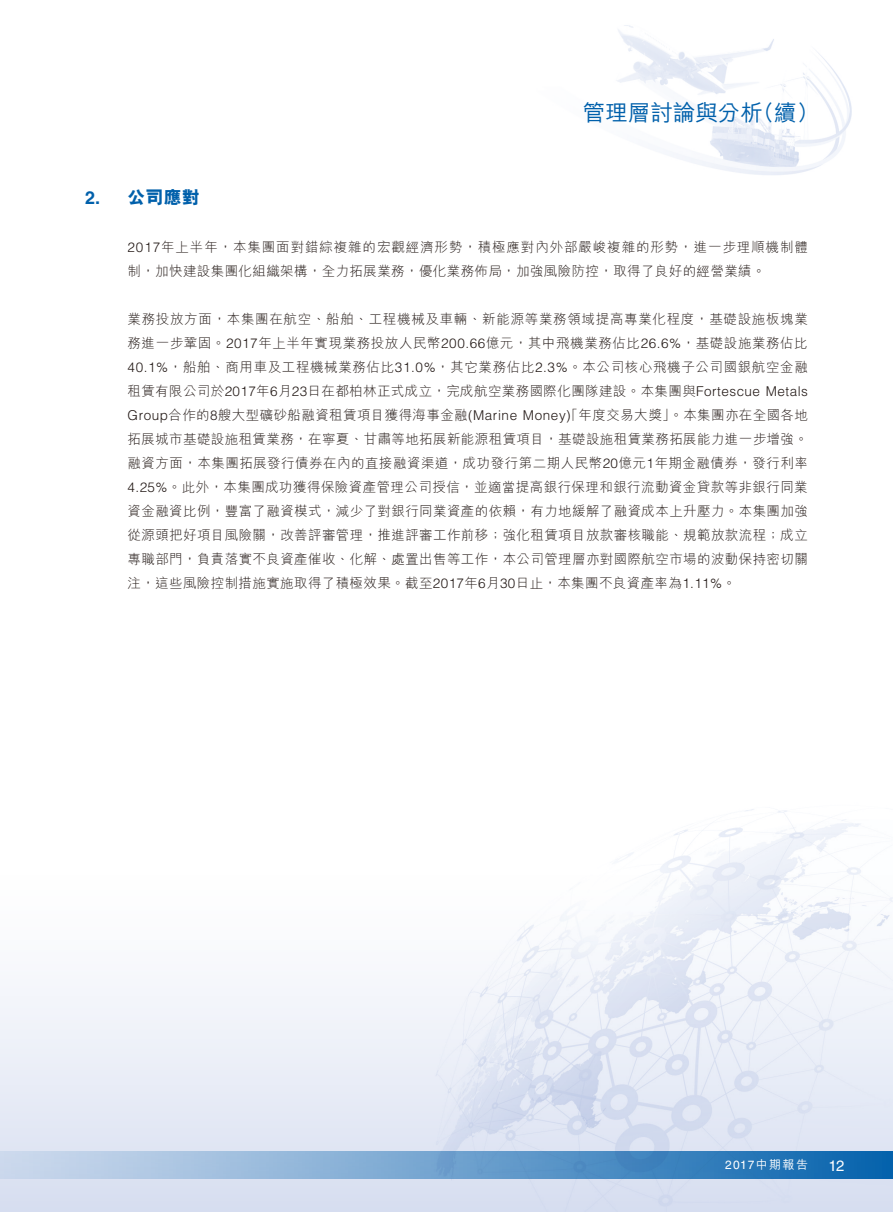
<style>
.page{position:relative;width:893px;height:1212px;background:#fff}
.page>*{position:absolute;margin:0;border:0;box-sizing:border-box;transform-origin:0 0}
.t1{font:500 22.5px "M Hei HK";color:#0060ab}
.t2{font:800 18px "M Hei HK";color:#0060ab}
.t3{font:700 18px "Helvetica LT Std";color:#0060ab}
.t4{font:15px "Helvetica LT Std";color:#fff}
.t5{font:300 13.5px/24px "M Hei HK";letter-spacing:.03em;color:#231916;text-align:justify}
.t6{font:300 13.5px/24px "M Hei HK";letter-spacing:.065em;color:#231916}
.t7{font:12px "Helvetica LT Std";color:#fff}
.s1{font-family:"Helvetica LT Std"}
.s2{font-family:"M Hei HK";font-weight:500}
</style>
<div class="page">
<img style="left:0;top:25px;width:893px;height:1187px">
<h2 class="t3" style="left:85px;top:187px;width:17px">2.</h2>
<h2 class="t2" style="left:128px;top:189px;width:74px">公司應對</h2>
<h1 class="t1" style="left:583px;top:96px;width:181px">管理層討論與分析</h1>
<h1 class="t1" style="left:752px;top:96px;width:69px">（續(</h1>
<p class="t6" style="left:128px;top:235px;width:682px"><span class="s1">2017</span>年上半年，本集團面對錯綜複雜的宏觀經濟形勢，積極應對內外部嚴峻複雜的形勢，進一步理順機制體制，加快建設集團化組織架構，全力拓展業務，優化業務佈局，加強風險防控，取得了良好的經營業績。</p>
<p class="t5" style="left:128px;top:307px;width:682px">業務投放方面，本集團在航空、船舶、工程機械及車輛、新能源等業務領域提高專業化程度，基礎設施板塊業務進一步鞏固。<span class="s1">2017</span>年上半年實現業務投放人民幣<span class="s1">200.66</span>億元，其中飛機業務佔比<span class="s1">26.6%</span>，基礎設施業務佔比<span class="s1">40.1%</span>，船舶、商用車及工程機械業務佔比<span class="s1">31.0%</span>，其它業務佔比<span class="s1">2.3%</span>。本公司核心飛機子公司國銀航空金融租賃有限公司於<span class="s1">2017</span>年 月<span class="s1">6 23</span>日在都柏林正式成立，完成航空業務國際化團隊建設。本集團與<span class="s1">Fortescue Metals Group</span>合作的<span class="s1">8</span>艘大型礦砂船融資租賃項目獲得海事金融<span class="s1">(Marine Money)</span>「年度交易大獎」。本集團亦在全國各地拓展城市基礎設施租賃業務，在寧夏、甘肅等地拓展新能源租賃項目，基礎設施租賃業務拓展能力進一步增強。融資方面，本集團拓展發行債券在內的直接融資渠道，成功發行第二期人民幣<span class="s1">20</span>億元<span class="s1">1</span>年期金融債券，發行利率<span class="s1">4.25%</span>。此外，本集團成功獲得保險資產管理公司授信，並適當提高銀行保理和銀行流動資金貸款等非銀行同業資金融資比例，豐富了融資模式，減少了對銀行同業資產的依賴，有力地緩解了融資成本上升壓力。本集團加強從源頭把好項目風險關，改善評審管理，推進評審工作前移；強化租賃項目放款審核職能、規範放款流程；成立專職部門，負責落實不良資產催收、化解、處置出售等工作，本公司管理層亦對國際航空市場的波動保持密切關注，這些風險控制措施實施取得了積極效果。截至<span class="s1">2017</span>年 月<span class="s1">6 30</span>日止，本集團不良資產率為<span class="s1">1.11%</span>。</p>
<p class="t7" style="left:725px;top:1158px;width:84px">2017<span class="s2">中期報告</span></p>
<p class="t4" style="left:828px;top:1156px;width:18px">12</p>
</div>
